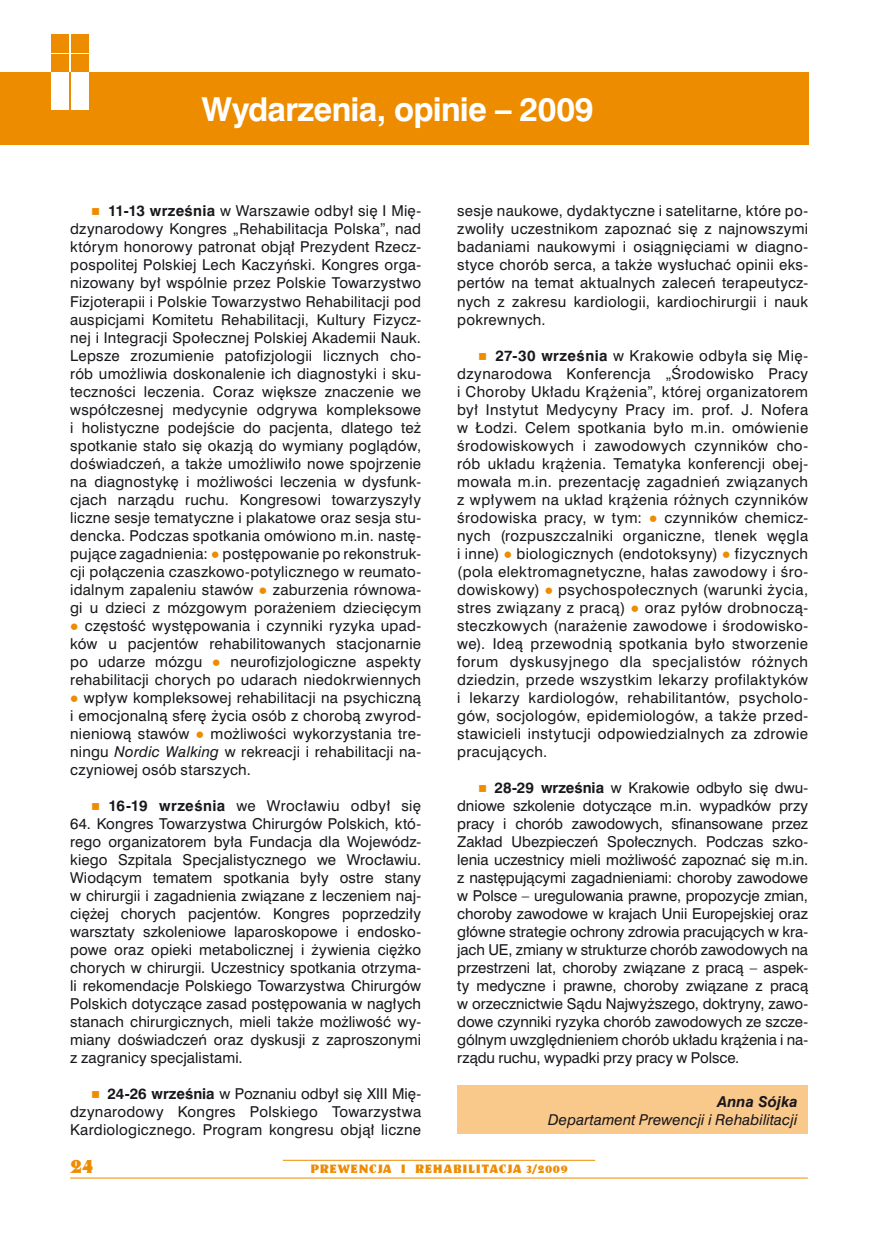
<style>
.page{position:relative;width:872px;height:1234px;background:#fff}
.page>*{position:absolute;margin:0;border:0;box-sizing:border-box;transform-origin:0 0}
.t1{font:33px "Swis 721 PL Bold A";letter-spacing:-.025em;color:#fff}
.t2{font:21px "Kuenstler 165 Hv PL Regular A";color:#ee8c00}
.t3{font:15px/18px "Swis 721 PL Roman A";letter-spacing:.015em;color:#1a171c;text-align:justify}
.t4{font:15px "Swis 721 PL Italic A";letter-spacing:.005em;color:#1a171c}
.t5{font:15px "Swis 721 PL Bold Italic A";letter-spacing:.01em;color:#1a171c}
.t6{font:12px "Kuenstler 165 Hv PL Regular A";letter-spacing:.05em;color:#ee8c00}
.s1{font-family:"Newspaper Pi PL Regular A";font-size:13.5px;color:#ee8c00}
.s2{font-family:"Swis 721 PL Bold A"}
.s3{color:#ee8c00}
.s4{font-family:"Swis 721 PL Italic A"}
</style>
<div class="page">
<hr style="left:283px;top:1159px;width:312px;height:1px;background:#ee8c00">
<hr style="left:70px;top:1177px;width:738px;height:1px;background:#ee8c00">
<div style="left:457px;top:1085px;width:351px;height:48px;background:#f9c88b"></div>
<div style="left:0;top:72px;width:808px;height:72px;background:#ee8c00"></div>
<div style="left:51px;top:35px;width:18px;height:18px;background:#ee8c00"></div>
<div style="left:71px;top:35px;width:18px;height:18px;background:#ee8c00"></div>
<div style="left:51px;top:54px;width:18px;height:18px;background:#ee8c00"></div>
<div style="left:71px;top:54px;width:18px;height:18px;background:#ee8c00"></div>
<div style="left:51px;top:72px;width:18px;height:18px;background:#fff"></div>
<div style="left:71px;top:72px;width:18px;height:18px;background:#fff"></div>
<div style="left:51px;top:92px;width:18px;height:18px;background:#fff"></div>
<div style="left:71px;top:92px;width:18px;height:18px;background:#fff"></div>
<h1 class="t1" style="left:201px;top:89px;width:394px">Wydarzenia, opinie – 2009</h1>
<p class="t3" style="left:70px;top:202px;width:352px;text-indent:21px"><span class="s1">r</span> <span class="s2">11-13 września</span> w Warszawie odbył się I Mię&shy;dzynarodowy Kongres „Rehabilitacja Polska”, nad którym honorowy patronat objął Prezydent Rzecz&shy;pospolitej Polskiej Lech Kaczyński. Kongres orga&shy;nizowany był wspólnie przez Polskie Towarzystwo Fizjoterapii i Polskie Towarzystwo Rehabilitacji pod auspicjami Komitetu Rehabilitacji, Kultury Fizycz&shy;nej i Integracji Społecznej Polskiej Akademii Nauk.<br>Lepsze zrozumienie patofizjologii licznych cho&shy;rób umożliwia doskonalenie ich diagnostyki i sku&shy;teczności leczenia. Coraz większe znaczenie we współczesnej medycynie odgrywa kompleksowe i holistyczne podejście do pacjenta, dlatego też spotkanie stało się okazją do wymiany poglądów, doświadczeń, a także umożliwiło nowe spojrzenie na diagnostykę i możliwości leczenia w dysfunk&shy;cjach narządu ruchu. Kongresowi towarzyszyły liczne sesje tematyczne i plakatowe oraz sesja stu&shy;dencka. Podczas spotkania omówiono m.in. nastę&shy;pujące zagadnienia: <span class="s3">•</span> postępowanie po rekonstruk&shy;cji połączenia czaszkowo-potylicznego w reumato&shy;idalnym zapaleniu stawów <span class="s3">•</span> zaburzenia równowa&shy;gi u dzieci z mózgowym porażeniem dziecięcym</p>
<p class="t3" style="left:70px;top:616px;width:352px"><span class="s3">•</span> częstość występowania i czynniki ryzyka upad&shy;ków u pacjentów rehabilitowanych stacjonarnie po udarze mózgu <span class="s3">•</span> neurofizjologiczne aspekty rehabilitacji chorych po udarach niedokrwiennych</p>
<p class="t3" style="left:70px;top:688px;width:352px"><span class="s3">•</span> wpływ kompleksowej rehabilitacji na psychiczną i emocjonalną sferę życia osób z chorobą zwyrod&shy;nieniową stawów <span class="s3">•</span> możliwości wykorzystania tre&shy;ningu <span class="s4">Nordic Walking</span> w rekreacji i rehabilitacji na&shy;czyniowej osób starszych.</p>
<p class="t3" style="left:91px;top:796px;width:331px"><span class="s1">r</span> <span class="s2">16-19 września</span> we Wrocławiu odbył się</p>
<p class="t3" style="left:70px;top:814px;width:352px">64. Kongres Towarzystwa Chirurgów Polskich, któ&shy;rego organizatorem była Fundacja dla Wojewódz&shy;kiego Szpitala Specjalistycznego we Wrocławiu.<br>Wiodącym tematem spotkania były ostre stany w chirurgii i zagadnienia związane z leczeniem naj&shy;ciężej chorych pacjentów. Kongres poprzedziły warsztaty szkoleniowe laparoskopowe i endosko&shy;powe oraz opieki metabolicznej i żywienia ciężko chorych w chirurgii. Uczestnicy spotkania otrzyma&shy;li rekomendacje Polskiego Towarzystwa Chirurgów Polskich dotyczące zasad postępowania w nagłych stanach chirurgicznych, mieli także możliwość wy&shy;miany doświadczeń oraz dyskusji z zaproszonymi z zagranicy specjalistami.</p>
<p class="t3" style="left:70px;top:1084px;width:352px;text-indent:21px"><span class="s1">r</span> <span class="s2">24-26 września</span> w Poznaniu odbył się XIII Mię&shy;dzynarodowy Kongres Polskiego Towarzystwa Kardiologicznego. Program kongresu objął liczne</p>
<p class="t3" style="left:457px;top:202px;width:352px">sesje naukowe, dydaktyczne i satelitarne, które po&shy;zwoliły uczestnikom zapoznać się z najnowszymi badaniami naukowymi i osiągnięciami w diagno&shy;styce chorób serca, a także wysłuchać opinii eks&shy;pertów na temat aktualnych zaleceń terapeutycz&shy;nych z zakresu kardiologii, kardiochirurgii i nauk pokrewnych.</p>
<p class="t3" style="left:457px;top:346px;width:352px;text-indent:21px"><span class="s1">r</span> <span class="s2">27-30 września</span> w Krakowie odbyła się Mię&shy;dzynarodowa Konferencja „Środowisko Pracy i Choroby Układu Krążenia”, której organizatorem był Instytut Medycyny Pracy im. prof. J. Nofera w Łodzi. Celem spotkania było m.in. omówienie środowiskowych i zawodowych czynników cho&shy;rób układu krążenia. Tematyka konferencji obej&shy;mowała m.in. prezentację zagadnień związanych z wpływem na układ krążenia różnych czynników środowiska pracy, w tym: <span class="s3">•</span> czynników chemicz&shy;nych (rozpuszczalniki organiczne, tlenek węgla i inne) <span class="s3">•</span> biologicznych (endotoksyny) <span class="s3">•</span> fizycznych (pola elektromagnetyczne, hałas zawodowy i śro&shy;dowiskowy) <span class="s3">•</span> psychospołecznych (warunki życia, stres związany z pracą) <span class="s3">•</span> oraz pyłów drobnoczą&shy;steczkowych (narażenie zawodowe i środowisko&shy;we). Ideą przewodnią spotkania było stworzenie forum dyskusyjnego dla specjalistów różnych dziedzin, przede wszystkim lekarzy profilaktyków i lekarzy kardiologów, rehabilitantów, psycholo&shy;gów, socjologów, epidemiologów, a także przed&shy;stawicieli instytucji odpowiedzialnych za zdrowie pracujących.</p>
<p class="t3" style="left:457px;top:778px;width:352px;text-indent:21px"><span class="s1">r</span> <span class="s2">28-29 września</span> w Krakowie odbyło się dwu&shy;dniowe szkolenie dotyczące m.in. wypadków przy pracy i chorób zawodowych, sfinansowane przez Zakład Ubezpieczeń Społecznych. Podczas szko&shy;lenia uczestnicy mieli możliwość zapoznać się m.in. z następującymi zagadnieniami: choroby zawodowe w Polsce – uregulowania prawne, propozycje zmian, choroby zawodowe w krajach Unii Europejskiej oraz główne strategie ochrony zdrowia pracujących w kra&shy;jach UE, zmiany w strukturze chorób zawodowych na przestrzeni lat, choroby związane z pracą – aspek&shy;ty medyczne i prawne, choroby związane z pracą w orzecznictwie Sądu Najwyższego, doktryny, zawo&shy;dowe czynniki ryzyka chorób zawodowych ze szcze&shy;gólnym uwzględnieniem chorób układu krążenia i na&shy;rządu ruchu, wypadki przy pracy w Polsce.</p>
<p class="t5" style="left:717px;top:1091px;width:82px">Anna Sójka</p>
<p class="t4" style="left:548px;top:1109px;width:251px">Departament Prewencji i Rehabilitacji</p>
<h2 class="t2" style="left:70px;top:1152px;width:25px">24</h2>
<p class="t6" style="left:310px;top:1161px;width:259px">PREWENCJA I REHABILITACJA 3/2009</p>
</div>
